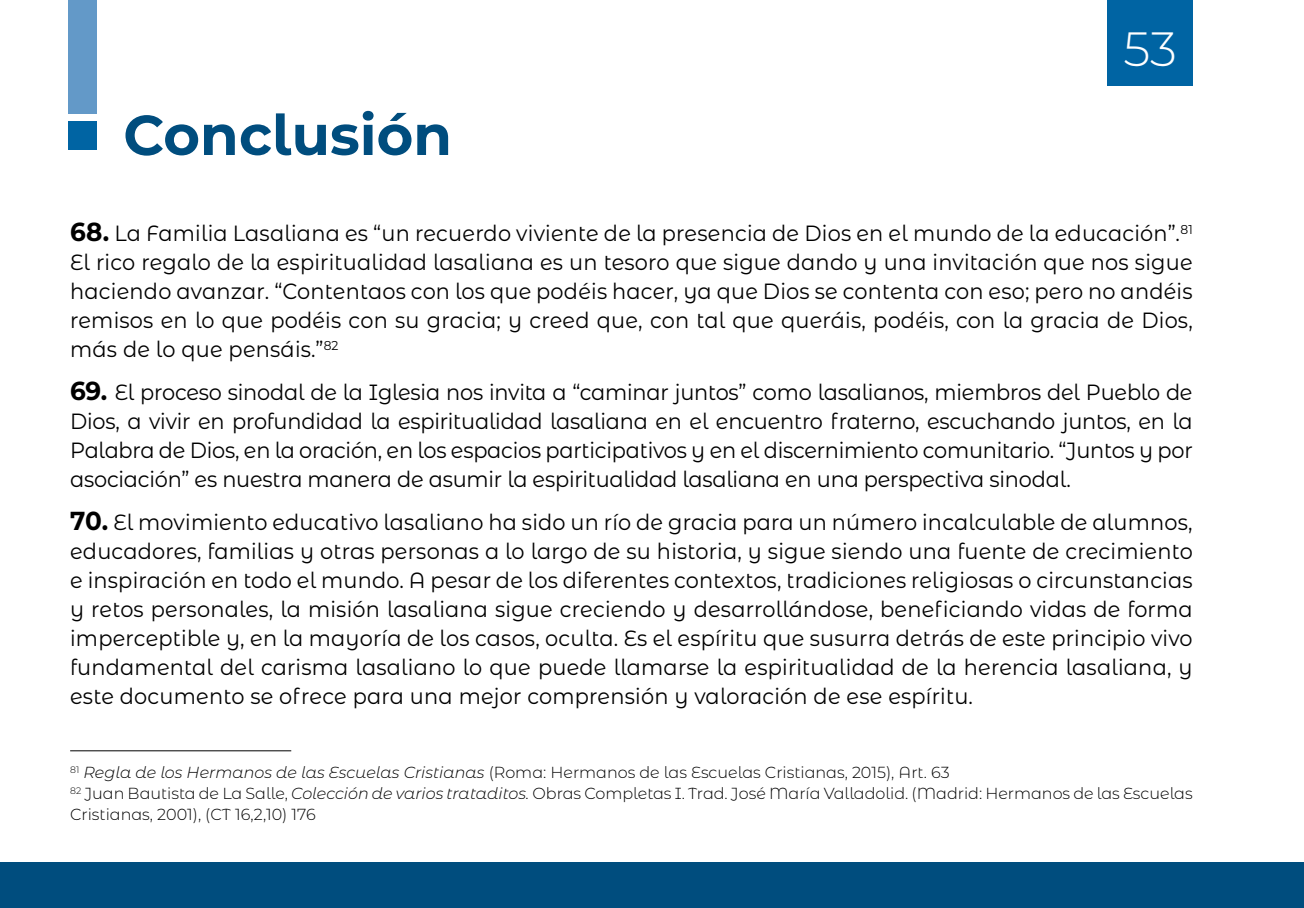
<style>
.page{position:relative;width:1304px;height:908px;background:#fff}
.page>*{position:absolute;margin:0;border:0;box-sizing:border-box;transform-origin:0 0}
.t1{font:700 56px "Montserrat Alternates";color:#004d7e}
.t2{font:300 48px "Montserrat Alternates";color:#fff}
.t3{font:22px/29px "Montserrat Alternates";letter-spacing:.01em;color:#000;text-align:justify;scale:.95 1}
.t4{font:300 16px/21px "Montserrat Alternates";color:#000}
.s1{font-weight:700;font-size:26px}
.s2{font-family:"Montserrat"}
.s3{font-style:italic}
</style>
<div class="page">
<div style="left:1108px;top:0;width:85px;height:85px;background:#0064a3"></div>
<div style="left:0;top:862px;width:1304px;height:45px;background:#004d7e"></div>
<div style="left:68px;top:0;width:28px;height:113px;background:#6399c8"></div>
<div style="left:68px;top:121px;width:28px;height:28px;background:#0064a3"></div>
<hr style="left:70px;top:750px;width:221px;height:1px;background:#000">
<h1 class="t1" style="left:123px;top:95px;width:330px">Conclusión</h1>
<h2 class="t2" style="left:1123px;top:16px;width:55px">53</h2>
<p class="t3" style="left:70px;top:218px;width:1183px"><span class="s1">68.</span> La Familia Lasaliana es “un recuerdo viviente de la presencia de Dios en el mundo de la educación”.<sup>81<br></sup>El rico regalo de la espiritualidad lasaliana es un tesoro que sigue dando y una invitación que nos sigue haciendo avan<span class="s2">z</span>ar. “Contentaos con los que podéis hacer, ya que Dios se contenta con eso; pero no andéis remisos en lo que podéis con su gracia; y creed que, con tal que queráis, podéis, con la gracia de Dios, más de lo que pensáis.”<sup>82</sup></p>
<p class="t3" style="left:70px;top:377px;width:1183px"><span class="s1">69.</span> El proceso sinodal de la Iglesia nos invita a “caminar juntos” como lasalianos, miembros del Pueblo de Dios, a vivir en profundidad la espiritualidad lasaliana en el encuentro fraterno, escuchando juntos, en la Palabra de Dios, en la oración, en los espacios participativos y en el discernimiento comunitario. “Juntos y por asociación” es nuestra manera de asumir la espiritualidad lasaliana en una perspectiva sinodal.</p>
<p class="t3" style="left:70px;top:507px;width:1183px"><span class="s1">70.</span> El movimiento educativo lasaliano ha sido un río de gracia para un número incalculable de alumnos, educadores, familias y otras personas a lo largo de su historia, y sigue siendo una fuente de crecimiento e inspiración en todo el mundo. A pesar de los diferentes contextos, tradiciones religiosas o circunstancias y retos personales, la misión lasaliana sigue creciendo y desarrollándose, beneficiando vidas de forma imperceptible y, en la mayoría de los casos, oculta. Es el espíritu que susurra detrás de este principio vivo fundamental del carisma lasaliano lo que puede llamarse la espiritualidad de la herencia lasaliana, y este documento se ofrece para una mejor comprensión y valoración de ese espíritu.</p>
<p class="t4" style="left:70px;top:761px;width:1124px"><sup>81</sup> <span class="s3">Regla de los Hermanos de las Escuelas Cristianas</span> (Roma: Hermanos de las Escuelas Cristianas, 2015), Art. 63<br><sup>82</sup> Juan Bautista de La Salle, <span class="s3">Colección de varios trataditos.</span> Obras Completas I. Trad. José María Valladolid. (Madrid: Hermanos de las Escuelas<br>Cristianas, 2001), (CT 16,2,10) 176</p>
</div>
